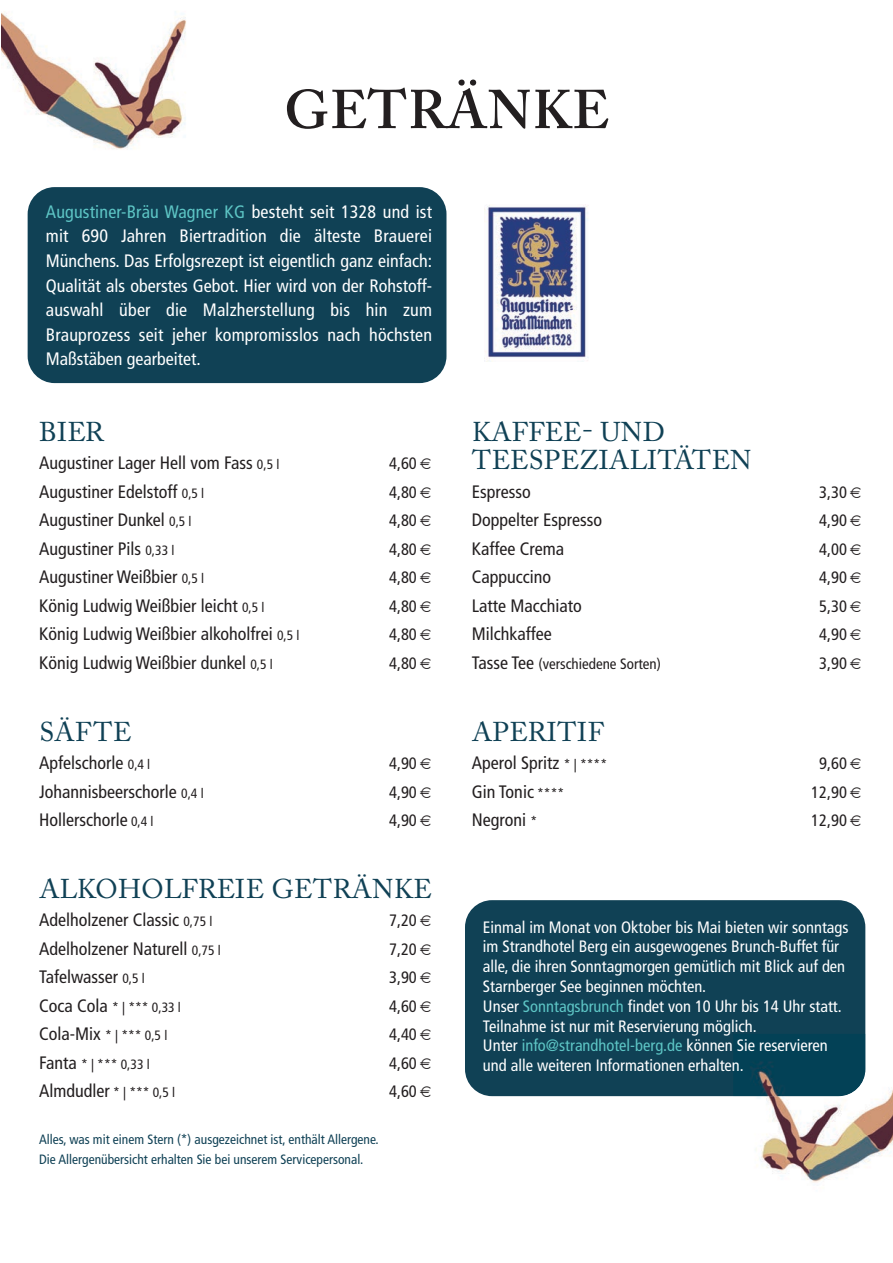
<style>
.page{position:relative;width:893px;height:1263px;background:#fff}
.page>*{position:absolute;margin:0;border:0;box-sizing:border-box;transform-origin:0 0}
.t1{font:600 54px "Adobe Caslon Pro";letter-spacing:.015em;color:#231f20}
.t2{font:27px/28.5px "Adobe Caslon Pro";letter-spacing:.015em;color:#104155}
.t3{font:condensed 18px "Frutiger";color:#231f20}
.t4{font:condensed 18px/24.6px "Frutiger";letter-spacing:.01em;color:#fff;text-align:justify}
.t5{font:condensed 16.5px/19.8px "Frutiger";color:#fff}
.t6{font:condensed 16.5px "Frutiger";color:#231f20}
.t7{font:condensed 15px "Frutiger";color:#231f20}
.t8{font:condensed 13.5px/19.6px "Frutiger";color:#104155}
.t9{font:condensed 13.5px "Frutiger";color:#231f20}
.s1{color:#5dc5c5}
.s2{font-size:13.5px}
.s3{font-size:18px}
</style>
<div class="page">
<div style="left:28px;top:187px;width:418px;height:196px;background:#104155;border-radius:27px"></div>
<div style="left:465px;top:900px;width:400px;height:196px;background:#104155;border-radius:27px"></div>
<img style="left:2px;top:11px;width:184px;height:139px">
<img style="left:733px;top:1034px;width:160px;height:149px">
<div style="left:733px;top:1034px;width:132px;height:62px;background:#034156"></div>
<img style="left:485px;top:204px;width:104px;height:158px">
<h1 class="t1" style="left:284px;top:78px;width:327px">GETRÄNKE</h1>
<p class="t4" style="left:46px;top:199px;width:388px"><span class="s1">Augustiner-Bräu Wagner KG</span> besteht seit 1328 und ist mit 690 Jahren Biertradition die älteste Brauerei Münchens. Das Erfolgsrezept ist eigentlich ganz einfach:<br>Qualität als oberstes Gebot. Hier wird von der Rohstoff&shy;auswahl über die Malzherstellung bis hin zum Brauprozess seit jeher kompromisslos nach höchsten Maßstäben gearbeitet.</p>
<h2 class="t2" style="left:39px;top:417px;width:66px">BIER</h2>
<p class="t3" style="left:39px;top:453px;width:242px">Augustiner Lager Hell vom Fass <span class="s2">0,5 l</span></p>
<p class="t6" style="left:389px;top:454px;width:29px">4,60</p>
<p class="t3" style="left:39px;top:481px;width:167px">Augustiner Edelstoff <span class="s2">0,5 l</span></p>
<p class="t6" style="left:389px;top:482px;width:29px">4,80</p>
<p class="t3" style="left:39px;top:510px;width:154px">Augustiner Dunkel <span class="s2">0,5 l</span></p>
<p class="t6" style="left:389px;top:511px;width:29px">4,80</p>
<p class="t3" style="left:39px;top:538px;width:137px">Augustiner Pils <span class="s2">0,33 l</span></p>
<p class="t6" style="left:389px;top:539px;width:29px">4,80</p>
<p class="t3" style="left:39px;top:567px;width:167px">Augustiner Weißbier <span class="s2">0,5 l</span></p>
<p class="t6" style="left:389px;top:568px;width:29px">4,80</p>
<p class="t3" style="left:39px;top:595px;width:227px">König Ludwig Weißbier leicht <span class="s2">0,5 l</span></p>
<p class="t6" style="left:389px;top:596px;width:29px">4,80</p>
<p class="t3" style="left:39px;top:624px;width:262px">König Ludwig Weißbier alkoholfrei <span class="s2">0,5 l</span></p>
<p class="t6" style="left:389px;top:625px;width:29px">4,80</p>
<p class="t3" style="left:39px;top:652px;width:235px">König Ludwig Weißbier dunkel <span class="s2">0,5 l</span></p>
<p class="t6" style="left:389px;top:653px;width:29px">4,80</p>
<h2 class="t2" style="left:39px;top:717px;width:94px">SÄFTE</h2>
<p class="t3" style="left:39px;top:752px;width:113px">Apfelschorle <span class="s2">0,4 l</span></p>
<p class="t6" style="left:389px;top:754px;width:29px">4,90</p>
<p class="t3" style="left:39px;top:781px;width:166px">Johannisbeerschorle <span class="s2">0,4 l</span></p>
<p class="t6" style="left:389px;top:782px;width:29px">4,90</p>
<p class="t3" style="left:39px;top:809px;width:116px">Hollerschorle <span class="s2">0,4 l</span></p>
<p class="t6" style="left:389px;top:811px;width:29px">4,90</p>
<h2 class="t2" style="left:39px;top:874px;width:394px">ALKOHOLFREIE GETRÄNKE</h2>
<p class="t3" style="left:39px;top:909px;width:175px">Adelholzener Classic <span class="s2">0,75 l</span></p>
<p class="t6" style="left:389px;top:911px;width:29px">7,20</p>
<p class="t3" style="left:39px;top:938px;width:183px">Adelholzener Naturell <span class="s2">0,75 l</span></p>
<p class="t6" style="left:389px;top:939px;width:29px">7,20</p>
<p class="t3" style="left:39px;top:966px;width:107px">Tafelwasser <span class="s2">0,5 l</span></p>
<p class="t6" style="left:389px;top:968px;width:29px">3,90</p>
<p class="t9" style="left:39px;top:999px;width:143px"><span class="s3">Coca Cola</span> * | *** 0,33 l</p>
<p class="t6" style="left:389px;top:996px;width:29px">4,60</p>
<p class="t9" style="left:39px;top:1028px;width:130px"><span class="s3">Cola-Mix</span> * | *** 0,5 l</p>
<p class="t6" style="left:389px;top:1025px;width:29px">4,40</p>
<p class="t9" style="left:39px;top:1056px;width:112px"><span class="s3">Fanta</span> * | *** 0,33 l</p>
<p class="t6" style="left:389px;top:1053px;width:29px">4,60</p>
<p class="t3" style="left:39px;top:1080px;width:138px">Almdudler <span class="s2">* | *** 0,5 l</span></p>
<p class="t6" style="left:389px;top:1082px;width:29px">4,60</p>
<p class="t8" style="left:39px;top:1130px;width:341px">Alles, was mit einem Stern (*) ausgezeichnet ist, enthält Allergene.<br>Die Allergenübersicht erhalten Sie bei unserem Servicepersonal.</p>
<h2 class="t2" style="left:472px;top:417px;width:281px">KAFFEE- UND<br>TEESPEZIALITÄTEN</h2>
<p class="t3" style="left:472px;top:481px;width:60px">Espresso</p>
<p class="t6" style="left:819px;top:482px;width:29px">3,30</p>
<p class="t3" style="left:472px;top:510px;width:132px">Doppelter Espresso</p>
<p class="t6" style="left:819px;top:511px;width:29px">4,90</p>
<p class="t3" style="left:472px;top:538px;width:94px">Kaffee Crema</p>
<p class="t6" style="left:819px;top:539px;width:29px">4,00</p>
<p class="t3" style="left:472px;top:567px;width:81px">Cappuccino</p>
<p class="t6" style="left:819px;top:568px;width:29px">4,90</p>
<p class="t3" style="left:472px;top:595px;width:111px">Latte Macchiato</p>
<p class="t6" style="left:819px;top:596px;width:29px">5,30</p>
<p class="t3" style="left:472px;top:624px;width:81px">Milchkaffee</p>
<p class="t6" style="left:819px;top:625px;width:29px">4,90</p>
<p class="t7" style="left:472px;top:655px;width:191px"><span class="s3">Tasse Tee</span> (verschiedene Sorten)</p>
<p class="t6" style="left:819px;top:653px;width:29px">3,90</p>
<h2 class="t2" style="left:472px;top:717px;width:133px">APERITIF</h2>
<p class="t3" style="left:472px;top:752px;width:137px">Aperol Spritz <span class="s2">* | ****</span></p>
<p class="t6" style="left:819px;top:754px;width:29px">9,60</p>
<p class="t3" style="left:472px;top:781px;width:94px">Gin Tonic <span class="s2">****</span></p>
<p class="t6" style="left:811px;top:782px;width:37px">12,90</p>
<p class="t3" style="left:472px;top:809px;width:67px">Negroni <span class="s2">*</span></p>
<p class="t6" style="left:811px;top:811px;width:37px">12,90</p>
<p class="t5" style="left:483px;top:917px;width:367px">Einmal im Monat von Oktober bis Mai bieten wir sonntags im Strandhotel Berg ein ausgewogenes Brunch-Buffet für alle, die ihren Sonntagmorgen gemütlich mit Blick auf den Starnberger See beginnen möchten.<br>Unser <span class="s1">Sonntagsbrunch</span> findet von 10 Uhr bis 14 Uhr statt.<br>Teilnahme ist nur mit Reservierung möglich.<br>Unter <span class="s1">info@strandhotel-berg.de</span> können Sie reservieren und alle weiteren Informationen erhalten.</p>
</div>
